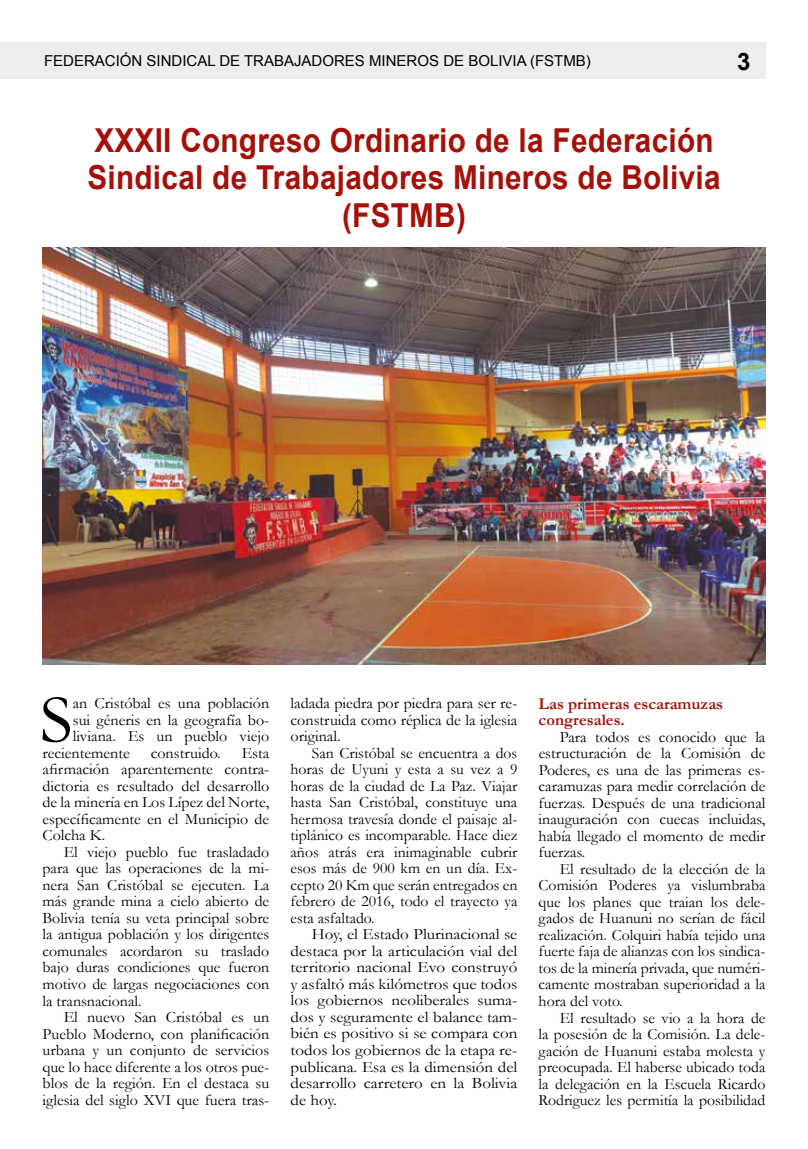
<style>
.page{position:relative;width:808px;height:1149px;background:#fff}
.page>*{position:absolute;margin:0;border:0;box-sizing:border-box;transform-origin:0 0}
.t1{font:68.7px "Garamond";color:#000}
.t2{font:700 33px/37.5px "Arial";letter-spacing:.01em;color:#a51008;text-align:center;scale:.9 1}
.t3{font:700 24px "Arial";color:#000}
.t4{font:700 16.5px/16.5px "Garamond";color:#a51008}
.t5{font:15.75px/16.5px "Garamond";color:#000;text-align:justify}
.t6{font:15.75px/16.5px "Garamond";color:#000;text-align:justify;scale:1.08 1}
.t7{font:15px "Arial";color:#000}
</style>
<div class="page">
<div style="left:0;top:43px;width:765px;height:36px;background:#ededed"></div>
<img style="left:43px;top:247px;width:722px;height:417px">
<p class="t7" style="left:44px;top:53px;width:548px">FEDERACIÓN SINDICAL DE TRABAJADORES MINEROS DE BOLIVIA (FSTMB)</p>
<h3 class="t3" style="left:737px;top:48px;width:15px">3</h3>
<h2 class="t2" style="left:87px;top:121px;width:705px">XXXII Congreso Ordinario de la Federación<br>Sindical de Trabajadores Mineros de Bolivia (FSTMB)</h2>
<h1 class="t1" style="left:40px;top:681px;width:34px">S</h1>
<p class="t5" style="left:73px;top:695px;width:198px">an Cristóbal es una población</p>
<p class="t5" style="left:73px;top:711px;width:198px">sui géneris en la geografía bo-</p>
<p class="t5" style="left:73px;top:728px;width:198px">liviana. Es un pueblo viejo</p>
<p class="t5" style="left:43px;top:744px;width:89px">recientemente</p>
<p class="t5" style="left:151px;top:744px;width:71px">construido.</p>
<p class="t5" style="left:43px;top:744px;width:228px;text-indent:199px">Esta afirmación aparentemente contra&shy;dictoria es resultado del desarrollo de la minería en Los Lípez del Norte, específicamente en el Municipio de Colcha K.</p>
<p class="t5" style="left:43px;top:843px;width:228px;text-indent:21px">El viejo pueblo fue trasladado para que las operaciones de la mi&shy;nera San Cristóbal se ejecuten. La más grande mina a cielo abierto de Bolivia tenía su veta principal sobre la antigua población y los dirigentes comunales acordaron su traslado bajo duras condiciones que fueron motivo de largas negociaciones con la transnacional.</p>
<p class="t5" style="left:43px;top:1008px;width:228px;text-indent:21px">El nuevo San Cristóbal es un Pueblo Moderno, con planificación urbana y un conjunto de servicios que lo hace diferente a los otros pue&shy;blos de la región. En el destaca su iglesia del siglo XVI que fuera tras-</p>
<p class="t5" style="left:291px;top:695px;width:228px">ladada piedra por piedra para ser re&shy;construida como réplica de la iglesia original.</p>
<p class="t5" style="left:291px;top:744px;width:228px;text-indent:21px">San Cristóbal se encuentra a dos horas de Uyuni y esta a su vez a 9 horas de la ciudad de La Paz. Viajar hasta San Cristóbal, constituye una hermosa travesía donde el paisaje al&shy;tiplánico es incomparable. Hace diez años atrás era inimaginable cubrir esos más de 900 km en un día. Ex&shy;cepto 20 Km que serán entregados en febrero de 2016, todo el trayecto ya esta asfaltado.</p>
<p class="t6" style="left:291px;top:926px;width:211px;text-indent:21px">Hoy, el Estado Plurinacional se destaca por la articulación vial del territorio nacional Evo construyó y asfaltó más kilómetros que todos los gobiernos neoliberales suma&shy;dos y seguramente el balance tam&shy;bién es positivo si se compara con todos los gobiernos de la etapa re&shy;publicana. Esa es la dimensión del desarrollo carretero en la Bolivia de hoy.</p>
<p class="t4" style="left:539px;top:695px;width:186px">Las primeras escaramuzas congresales.</p>
<p class="t5" style="left:539px;top:728px;width:228px;text-indent:21px">Para todos es conocido que la estructuración de la Comisión de Poderes, es una de las primeras es&shy;caramuzas para medir correlación de fuerzas. Después de una tradicional inauguración con cuecas incluidas, había llegado el momento de medir fuerzas.</p>
<p class="t5" style="left:539px;top:860px;width:228px;text-indent:21px">El resultado de la elección de la Comisión Poderes ya vislumbraba que los planes que traian los dele&shy;gados de Huanuni no serían de fácil realización. Colquiri había tejido una fuerte faja de alianzas con los sindica&shy;tos de la minería privada, que numéri&shy;camente mostraban superioridad a la hora del voto.</p>
<p class="t5" style="left:539px;top:1009px;width:228px;text-indent:21px">El resultado se vio a la hora de la posesión de la Comisión. La dele&shy;gación de Huanuni estaba molesta y preocupada. El haberse ubicado toda la delegación en la Escuela Ricardo Rodriguez les permitía la posibilidad</p>
</div>
